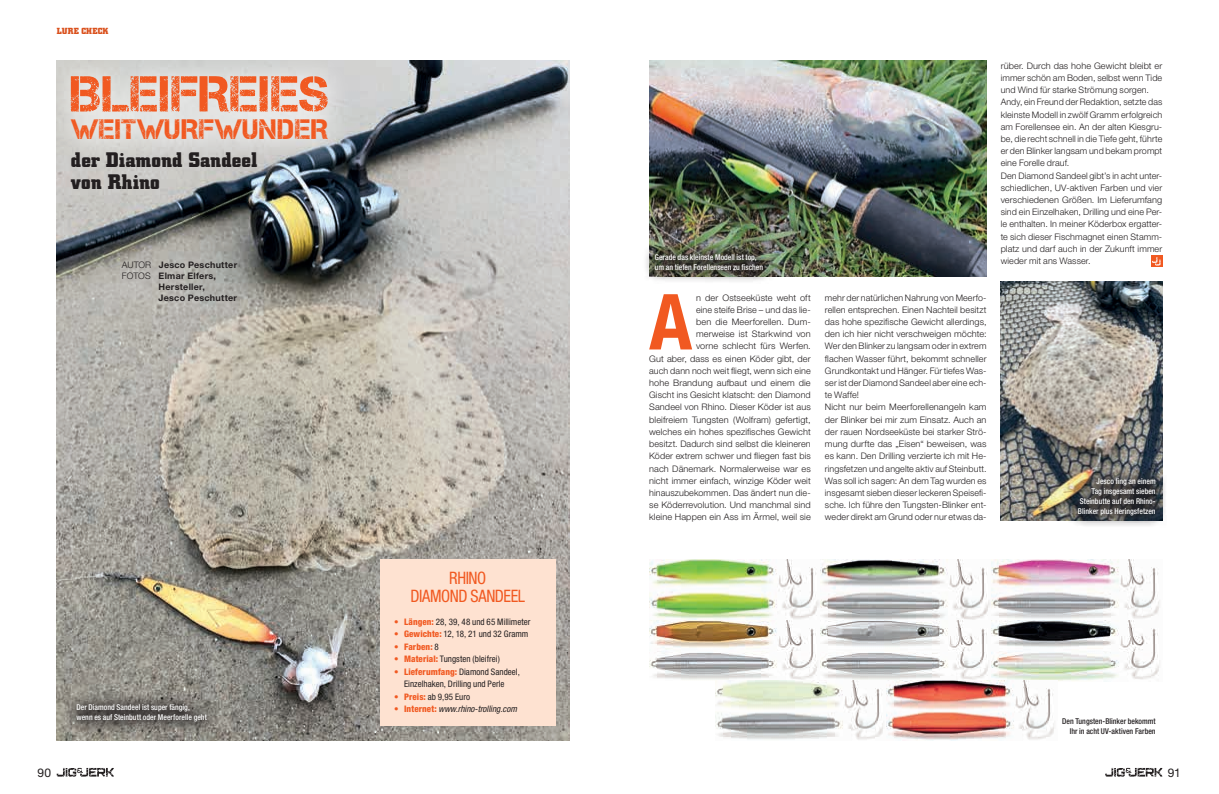
<style>
.page{position:relative;width:1219px;height:794px;background:#fff}
.page>*{position:absolute;margin:0;border:0;box-sizing:border-box;transform-origin:0 0}
.t1{font:700 condensed 77.3px "Helvetica Neue LT Std";color:#f15921}
.t2{font:50.3px "Captureit";letter-spacing:.03em;color:#f15921}
.t3{font:28.1px "Captureit";letter-spacing:.03em;color:#f15921}
.t4{font:700 21.4px/21.4px "Square Slabserif 711 BT";color:#231f20}
.t5{font:condensed 17.2px/17.2px "Helvetica Neue LT Std";letter-spacing:-.025em;color:#f15921;text-align:center;scale:.95 1}
.t6{font:12px "Helvetica Neue LT Std";color:#231f20}
.t7{font:300 9px/12.2px "Helvetica Neue LT Std";letter-spacing:.01em;color:#231f20}
.t8{font:condensed 9px/12.5px "Helvetica Neue LT Std";color:#231f20;text-align:center}
.t9{font:700 9px "Helvetica Neue LT Std";letter-spacing:.03em;color:#231f20}
.t10{font:italic condensed 9px "Helvetica Neue LT Std";color:#231f20}
.t11{font:800 condensed 9px "Helvetica Neue LT Std";letter-spacing:.01em;color:#f15921}
.t12{font:700 9px "Square Slabserif 711 BT";letter-spacing:.015em;color:#da511d}
.t13{font:500 condensed 8px/10px "Helvetica Neue LT Std";color:#fff;scale:.96 1}
.t14{font:500 condensed 8px/10px "Helvetica Neue LT Std";color:#231f20;text-align:right;scale:.96 1}
.s1{font-weight:300}
.s2{font-weight:800;color:#f15921}
.s3{font-weight:400;color:#231f20}
.s4{font-weight:800;font-style:normal;color:#f15921}
</style>
<div class="page">
<img style="left:57px;top:61px;width:513px;height:679px">
<svg style="left:1151px;top:256px;width:11px;height:11px"></svg>
<svg style="left:1152px;top:257px;width:8px;height:9px"></svg>
<div style="left:380px;top:559px;width:176px;height:167px;background:#fee2d1"></div>
<img style="left:649px;top:559px;width:510px;height:122px">
<img style="left:716px;top:680px;width:342px;height:60px">
<img style="left:649px;top:61px;width:337px;height:215px">
<img style="left:1001px;top:282px;width:161px;height:238px">
<svg style="left:1105px;top:768px;width:57px;height:9px"></svg>
<svg style="left:57px;top:768px;width:57px;height:9px"></svg>
<div style="left:45px;top:50px;width:308px;height:115px;background:#fff;opacity:.61"></div>
<div style="left:64px;top:691px;width:155px;height:43px;background:#231f20;opacity:.97"></div>
<div style="left:642px;top:241px;width:133px;height:43px;background:#231f20;opacity:.97"></div>
<div style="left:1065px;top:466px;width:103px;height:62px;background:#231f20;opacity:.97"></div>
<p class="t12" style="left:57px;top:26px;width:53px">LURE CHECK</p>
<h2 class="t2" style="left:71px;top:66px;width:259px">BLEIFREIES</h2>
<h3 class="t3" style="left:71px;top:113px;width:259px">WEITWURFWUNDER</h3>
<h3 class="t4" style="left:71px;top:149px;width:188px">der Diamond Sandeel von Rhino</h3>
<p class="t9" style="left:122px;top:259px;width:117px"><span class="s1">AUTOR</span> Jesco Peschutter</p>
<p class="t9" style="left:122px;top:270px;width:96px"><span class="s1">FOTOS</span> Elmar Elfers,</p>
<p class="t9" style="left:159px;top:281px;width:48px">Hersteller,</p>
<p class="t9" style="left:159px;top:292px;width:80px">Jesco Peschutter</p>
<p class="t13" style="left:77px;top:702px;width:137px">Der Diamond Sandeel ist super fängig, wenn es auf Steinbutt oder Meerforelle geht</p>
<h3 class="t5" style="left:410px;top:569px;width:122px">RHINO<br>DIAMOND SANDEEL</h3>
<p class="t8" style="left:394px;top:615px;width:138px"><span class="s2">• Längen:</span> 28, 39, 48 und 65 Millimeter</p>
<p class="t8" style="left:394px;top:627px;width:136px"><span class="s2">• Gewichte:</span> 12, 18, 21 und 32 Gramm</p>
<p class="t11" style="left:394px;top:641px;width:46px">• Farben: <span class="s3">8</span></p>
<p class="t8" style="left:394px;top:652px;width:108px"><span class="s2">• Material:</span> Tungsten (bleifrei)</p>
<p class="t8" style="left:394px;top:665px;width:127px"><span class="s2">• Lieferumfang:</span> Diamond Sandeel,<br>Einzelhaken, Drilling und Perle</p>
<p class="t8" style="left:394px;top:690px;width:78px"><span class="s2">• Preis:</span> ab 9,95 Euro</p>
<p class="t10" style="left:394px;top:703px;width:124px"><span class="s4">• Internet:</span> www.rhino-trolling.com</p>
<p class="t13" style="left:655px;top:252px;width:114px">Gerade das kleinste Modell ist top, um an tiefen Forellenseen zu fischen</p>
<p class="t7" style="left:649px;top:291px;width:163px;text-align:right">n der Ostseeküste weht oft<br>eine steife Brise – und das lie-<br>ben die Meerforellen. Dum-<br>merweise ist Starkwind von<br>vorne schlecht fürs Werfen.<br>Gut aber, dass es einen Köder gibt, der auch dann noch weit fliegt, wenn sich eine hohe Brandung aufbaut und einem die Gischt ins Gesicht klatscht: den Diamond Sandeel von Rhino. Dieser Köder ist aus bleifreiem Tungsten (Wolfram) gefertigt, welches ein hohes spezifisches Gewicht besitzt. Dadurch sind selbst die kleineren Köder extrem schwer und fliegen fast bis nach Dänemark. Normalerweise war es nicht immer einfach, winzige Köder weit hinauszubekommen. Das ändert nun die&shy;se Köderrevolution. Und manchmal sind kleine Happen ein Ass im Ärmel, weil sie</p>
<h1 class="t1" style="left:649px;top:275px;width:45px">A</h1>
<p class="t7" style="left:825px;top:291px;width:163px">mehr der natürlichen Nahrung von Meerfo&shy;rellen entsprechen. Einen Nachteil besitzt das hohe spezifische Gewicht allerdings, den ich hier nicht verschweigen möchte:<br>Wer den Blinker zu langsam oder in extrem flachen Wasser führt, bekommt schneller Grundkontakt und Hänger. Für tiefes Was&shy;ser ist der Diamond Sandeel aber eine ech&shy;te Waffe!<br>Nicht nur beim Meerforellenangeln kam der Blinker bei mir zum Einsatz. Auch an der rauen Nordseeküste bei starker Strö&shy;mung durfte das „Eisen“ beweisen, was es kann. Den Drilling verzierte ich mit He&shy;ringsfetzen und angelte aktiv auf Steinbutt.<br>Was soll ich sagen: An dem Tag wurden es insgesamt sieben dieser leckeren Speisefi&shy;sche. Ich führe den Tungsten-Blinker ent&shy;weder direkt am Grund oder nur etwas da-</p>
<p class="t7" style="left:1001px;top:59px;width:163px">rüber. Durch das hohe Gewicht bleibt er immer schön am Boden, selbst wenn Tide und Wind für starke Strömung sorgen.<br>Andy, ein Freund der Redaktion, setzte das kleinste Modell in zwölf Gramm erfolgreich am Forellensee ein. An der alten Kiesgru&shy;be, die recht schnell in die Tiefe geht, führte er den Blinker langsam und bekam prompt eine Forelle drauf.<br>Den Diamond Sandeel gibt’s in acht unter&shy;schiedlichen, UV-aktiven Farben und vier verschiedenen Größen. Im Lieferumfang sind ein Einzelhaken, Drilling und eine Per&shy;le enthalten. In meiner Köderbox ergatter&shy;te sich dieser Fischmagnet einen Stamm&shy;platz und darf auch in der Zukunft immer wieder mit ans Wasser.</p>
<p class="t13" style="left:1078px;top:476px;width:82px;text-align:right">Jesco fing an einem<br>Tag insgesamt sieben<br>Steinbutte auf den Rhino-<br>Blinker plus Heringsfetzen</p>
<p class="t14" style="left:1062px;top:715px;width:99px">Den Tungsten-Blinker bekommt<br>Ihr in acht UV-aktiven Farben</p>
<h3 class="t6" style="left:38px;top:765px;width:15px">90</h3>
<h3 class="t6" style="left:1168px;top:765px;width:14px">91</h3>
</div>
